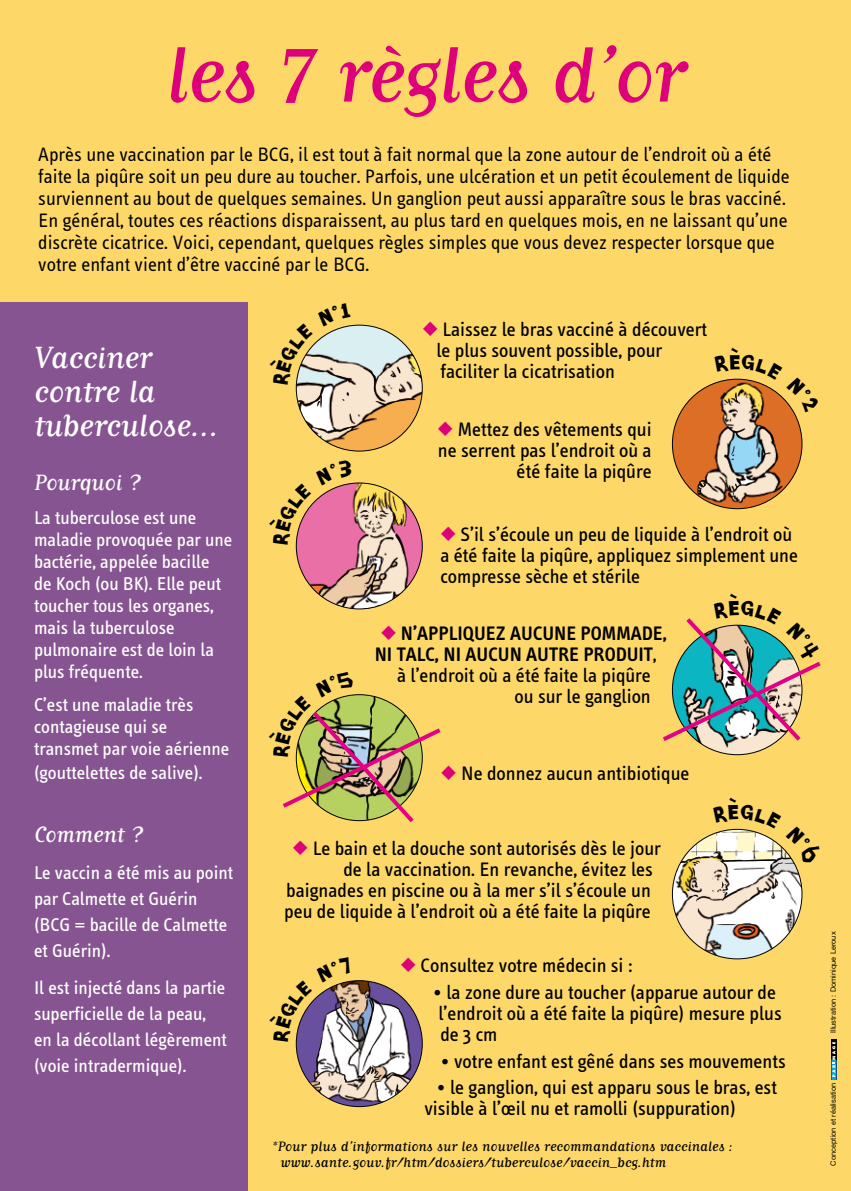
<style>
.page{position:relative;width:851px;height:1191px;background:#fff}
.page>*{position:absolute;margin:0;border:0;box-sizing:border-box;transform-origin:0 0}
.t1{font:92px "Matrix Script";letter-spacing:-.02em;color:#de007a}
.t2{font:36px/34px "Matrix Script";letter-spacing:-.01em;color:#fff}
.t3{font:26px "Matrix Script";letter-spacing:-.01em;color:#fff}
.t4{font:20px/21px "Info Text";color:#000}
.t5{font:20px/22px "Info Text";color:#000}
.t6{font:600 20px "Info Text";color:#000}
.t7{font:19px/22px "Info Text";color:#fff}
.t8{font:16px/16px "Matrix Script";color:#000}
.t9{font:7.4px "Helvetica Neue";color:#000}
.s1{font-family:"Monotype Sorts";color:#de007a}
.s2{font-family:"Monotype Sorts";font-weight:400;color:#de007a}
.s3{font-weight:400}
</style>
<div class="page">
<div style="left:0;top:0;width:850px;height:1191px;background:#fdd869"></div>
<img style="left:672px;top:379px;width:129px;height:130px;border-radius:50%">
<img style="left:296px;top:325px;width:126px;height:126px;border-radius:50%">
<div style="left:831px;top:1040px;width:5px;height:40px;background:#070707"></div>
<svg style="left:831px;top:1042px;width:5px;height:38px"></svg>
<img style="left:296px;top:483px;width:126px;height:126px;border-radius:50%">
<img style="left:672px;top:625px;width:129px;height:129px;border-radius:50%">
<img style="left:672px;top:829px;width:129px;height:130px;border-radius:50%">
<img style="left:296px;top:980px;width:126px;height:126px;border-radius:50%">
<div style="left:0;top:302px;width:248px;height:889px;background:#865591"></div>
<svg style="left:714px;top:378px;width:81px;height:35px"></svg>
<svg style="left:295px;top:325px;width:56px;height:60px"></svg>
<svg style="left:295px;top:482px;width:59px;height:63px"></svg>
<svg style="left:663px;top:618px;width:158px;height:127px"></svg>
<svg style="left:282px;top:694px;width:159px;height:129px"></svg>
<svg style="left:712px;top:828px;width:83px;height:36px"></svg>
<svg style="left:295px;top:980px;width:57px;height:61px"></svg>
<h1 class="t1" style="left:166px;top:30px;width:521px">les 7 règles d’or</h1>
<p class="t5" style="left:38px;top:144px;width:753px">Après une vaccination par le BCG, il est tout à fait normal que la zone autour de l’endroit où a été faite la piqûre soit un peu dure au toucher. Parfois, une ulcération et un petit écoulement de liquide surviennent au bout de quelques semaines. Un ganglion peut aussi apparaître sous le bras vacciné.<br>En général, toutes ces réactions disparaissent, au plus tard en quelques mois, en ne laissant qu’une discrète cicatrice. Voici, cependant, quelques règles simples que vous devez respecter lorsque que votre enfant vient d’être vacciné par le BCG.</p>
<h2 class="t2" style="left:34px;top:340px;width:186px">Vacciner contre la tuberculose…</h2>
<h3 class="t3" style="left:34px;top:470px;width:108px">Pourquoi ?</h3>
<p class="t7" style="left:34px;top:507px;width:200px">La tuberculose est une maladie provoquée par une bactérie, appelée bacille<br>de Koch (ou BK). Elle peut toucher tous les organes, mais la tuberculose pulmonaire est de loin la plus fréquente.</p>
<p class="t7" style="left:34px;top:694px;width:197px">C’est une maladie très contagieuse qui se transmet par voie aérienne</p>
<p class="t7" style="left:34px;top:762px;width:170px">(gouttelettes de salive).</p>
<h3 class="t3" style="left:34px;top:821px;width:111px">Comment ?</h3>
<p class="t7" style="left:34px;top:860px;width:201px;line-height:26px">Le vaccin a été mis au point par Calmette et Guérin (BCG = bacille de Calmette et Guérin).</p>
<p class="t7" style="left:34px;top:975px;width:194px;line-height:26px">Il est injecté dans la partie superficielle de la peau, en la décollant légèrement (voie intradermique).</p>
<p class="t4" style="left:436px;top:319px;width:272px;text-indent:-14px"><span class="s1">U</span> Laissez le bras vacciné à découvert le plus souvent possible, pour faciliter la cicatrisation</p>
<p class="t4" style="left:437px;top:419px;width:215px;text-align:right"><span class="s1">U</span> Mettez des vêtements qui ne serrent pas l’endroit où a été faite la piqûre</p>
<p class="t4" style="left:440px;top:524px;width:359px"><span class="s1">U</span> S’il s’écoule un peu de liquide à l’endroit où a été faite la piqûre, appliquez simplement une compresse sèche et stérile</p>
<p class="t6" style="left:380px;top:622px;width:288px"><span class="s2">U</span> N’APPLIQUEZ AUCUNE POMMADE,</p>
<p class="t6" style="left:375px;top:643px;width:283px">NI TALC, NI AUCUN AUTRE PRODUIT<span class="s3">,</span></p>
<p class="t4" style="left:397px;top:665px;width:255px">à l’endroit où a été faite la piqûre</p>
<p class="t4" style="left:514px;top:686px;width:138px">ou sur le ganglion</p>
<p class="t4" style="left:441px;top:763px;width:250px"><span class="s1">U</span> Ne donnez aucun antibiotique</p>
<p class="t4" style="left:292px;top:838px;width:370px"><span class="s1">U</span> Le bain et la douche sont autorisés dès le jour</p>
<p class="t4" style="left:343px;top:859px;width:311px">de la vaccination. En revanche, évitez les</p>
<p class="t4" style="left:286px;top:880px;width:366px">baignades en piscine ou à la mer s’il s’écoule un</p>
<p class="t4" style="left:284px;top:901px;width:368px">peu de liquide à l’endroit où a été faite la piqûre</p>
<p class="t4" style="left:400px;top:955px;width:233px"><span class="s1">U</span> Consultez votre médecin si :</p>
<p class="t4" style="left:432px;top:982px;width:350px">• la zone dure au toucher (apparue autour de l’endroit où a été faite la piqûre) mesure plus de 3 cm</p>
<p class="t4" style="left:440px;top:1050px;width:347px">• votre enfant est gêné dans ses mouvements</p>
<p class="t4" style="left:424px;top:1077px;width:354px;text-indent:12px">• le ganglion, qui est apparu sous le bras, est visible à l’œil nu et ramolli (suppuration)</p>
<p class="t8" style="left:280px;top:1138px;width:454px;text-indent:-8px">*Pour plus d’informations sur les nouvelles recommandations vaccinales : www.sante.gouv.fr/htm/dossiers/tuberculose/vaccin_bcg.htm</p>
<p class="t9" style="left:828px;top:1033px;width:103px;rotate:-90deg">Illustration : Dominique Leroux</p>
<p class="t9" style="left:828px;top:1165px;width:84px;rotate:-90deg">Conception et réalisation</p>
</div>
